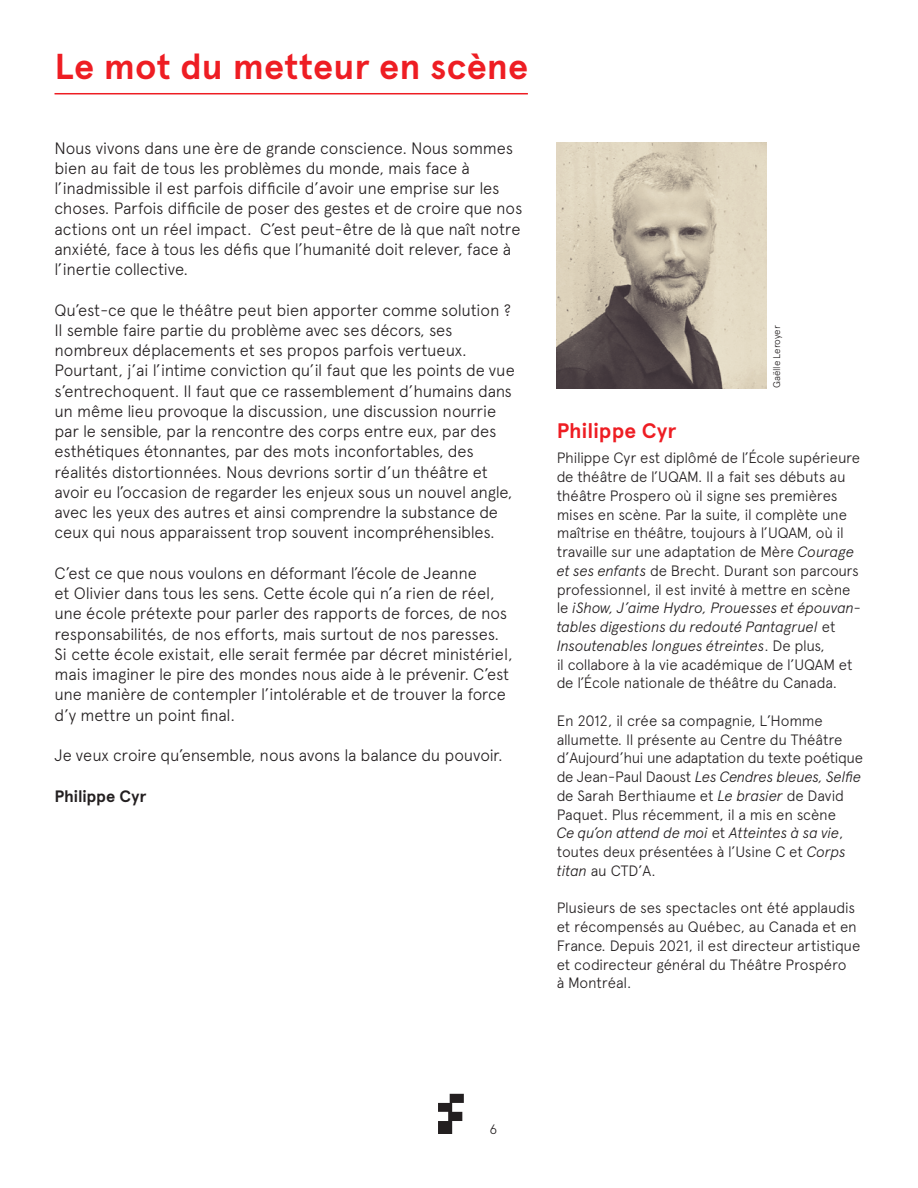
<style>
.page{position:relative;width:918px;height:1188px;background:#fff}
.page>*{position:absolute;margin:0;border:0;box-sizing:border-box;transform-origin:0 0}
.t1{font:700 36px "Apercu";letter-spacing:.005em;color:#ee1d23}
.t2{font:700 21px "Apercu";letter-spacing:.005em;color:#ee1d23}
.t3{font:300 16.5px/20.2px "Apercu";letter-spacing:-.015em;color:#231f20}
.t4{font:700 16.5px "Apercu";color:#231f20}
.t5{font:300 15px/18.8px "Apercu";letter-spacing:-.015em;color:#231f20}
.t6{font:300 13.5px "Apercu";color:#231f20}
.t7{font:300 9.75px "Apercu";letter-spacing:-.01em;color:#231f20}
.s1{font-style:italic}
</style>
<div class="page">
<svg style="left:438px;top:1094px;width:26px;height:40px"></svg>
<hr style="left:55px;top:93px;width:473px;height:1px;background:#ee1d23">
<img style="left:556px;top:142px;width:210px;height:247px">
<h1 class="t1" style="left:55px;top:45px;width:475px">Le mot du metteur en scène</h1>
<p class="t3" style="left:55px;top:138px;width:469px">Nous vivons dans une ère de grande conscience. Nous sommes bien au fait de tous les problèmes du monde, mais face à l’inadmissible il est parfois difficile d’avoir une emprise sur les choses. Parfois difficile de poser des gestes et de croire que nos actions ont un réel impact. C’est peut-être de là que naît notre anxiété, face à tous les défis que l’humanité doit relever, face à l’inertie collective.</p>
<p class="t3" style="left:55px;top:300px;width:462px">Qu’est-ce que le théâtre peut bien apporter comme solution ?<br>Il semble faire partie du problème avec ses décors, ses nombreux déplacements et ses propos parfois vertueux.<br>Pourtant, j’ai l’intime conviction qu’il faut que les points de vue s’entrechoquent. Il faut que ce rassemblement d’humains dans un même lieu provoque la discussion, une discussion nourrie par le sensible, par la rencontre des corps entre eux, par des esthétiques étonnantes, par des mots inconfortables, des réalités distortionnées. Nous devrions sortir d’un théâtre et avoir eu l’occasion de regarder les enjeux sous un nouvel angle, avec les yeux des autres et ainsi comprendre la substance de ceux qui nous apparaissent trop souvent incompréhensibles.</p>
<p class="t3" style="left:55px;top:563px;width:460px">C’est ce que nous voulons en déformant l’école de Jeanne<br>et Olivier dans tous les sens. Cette école qui n’a rien de réel, une école prétexte pour parler des rapports de forces, de nos responsabilités, de nos efforts, mais surtout de nos paresses.<br>Si cette école existait, elle serait fermée par décret ministériel, mais imaginer le pire des mondes nous aide à le prévenir. C’est une manière de contempler l’intolérable et de trouver la force d’y mettre un point final.</p>
<p class="t3" style="left:55px;top:745px;width:450px">Je veux croire qu’ensemble, nous avons la balance du pouvoir.</p>
<p class="t4" style="left:55px;top:786px;width:93px">Philippe Cyr</p>
<p class="t7" style="left:771px;top:388px;width:64px;rotate:-90deg">Gaëlle Leroyer</p>
<p class="t2" style="left:557px;top:418px;width:121px">Philippe Cyr</p>
<p class="t5" style="left:557px;top:449px;width:306px">Philippe Cyr est diplômé de l’École supérieure de théâtre de l’UQAM. Il a fait ses débuts au théâtre Prospero où il signe ses premières mises en scène. Par la suite, il complète une maîtrise en théâtre, toujours à l’UQAM, où il travaille sur une adaptation de Mère <span class="s1">Courage et ses enfants</span> de Brecht. Durant son parcours professionnel, il est invité à mettre en scène le <span class="s1">iShow, J’aime Hydro, Prouesses et épouvan&shy;tables digestions du redouté Pantagruel</span> et <span class="s1">Insoutenables longues étreintes</span>. De plus,<br>il collabore à la vie académique de l’UQAM et de l’École nationale de théâtre du Canada.</p>
<p class="t5" style="left:557px;top:711px;width:308px">En 2012, il crée sa compagnie, L’Homme allumette. Il présente au Centre du Théâtre d’Aujourd’hui une adaptation du texte poétique de Jean-Paul Daoust <span class="s1">Les Cendres bleues, Selfie </span>de Sarah Berthiaume et <span class="s1">Le brasier</span> de David Paquet. Plus récemment, il a mis en scène<br><span class="s1">Ce qu’on attend de moi</span> et <span class="s1">Atteintes à sa vie</span>, toutes deux présentées à l’Usine C et <span class="s1">Corps titan</span> au CTD’A.</p>
<p class="t5" style="left:557px;top:899px;width:305px">Plusieurs de ses spectacles ont été applaudis et récompensés au Québec, au Canada et en France. Depuis 2021, il est directeur artistique et codirecteur général du Théâtre Prospéro<br>à Montréal.</p>
<p class="t6" style="left:489px;top:1121px;width:9px">6</p>
</div>
